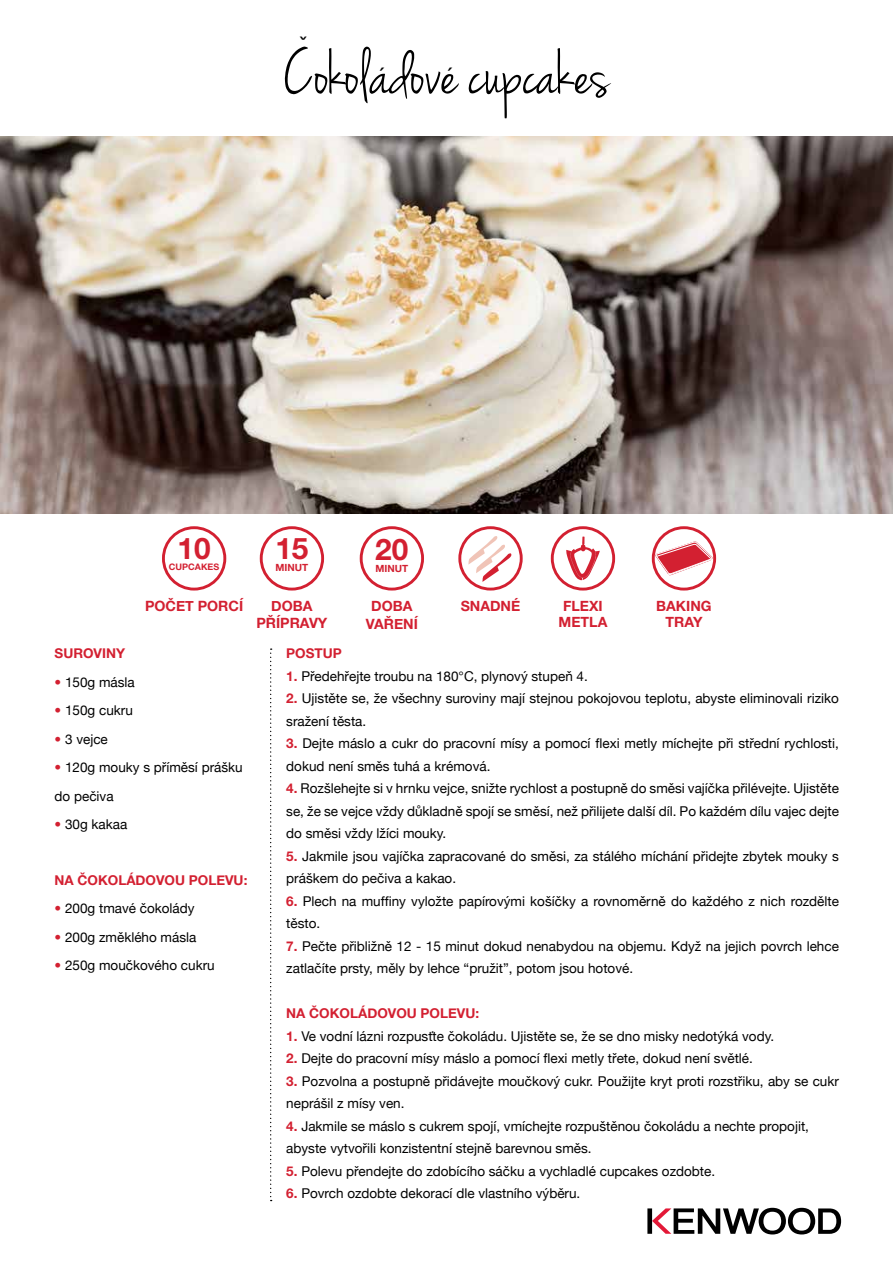
<style>
.page{position:relative;width:893px;height:1263px;background:#fff}
.page>*{position:absolute;margin:0;border:0;box-sizing:border-box;transform-origin:0 0}
.t1{font:67.5px "Jenna Sue";color:#000}
.t2{font:700 29.7px "Helvetica Neue LT Std";color:#d32031}
.t3{font:22.5px "Helvetica Neue LT Std";color:#000}
.t4{font:700 14.1px/16.5px "Helvetica Neue LT Std";color:#d32031;text-align:center}
.t5{font:700 14.1px/16.5px "Helvetica Neue";color:#d32031;text-align:center}
.t6{font:13.5px/22.5px "Helvetica Neue";color:#000101}
.t7{font:700 13.5px "Helvetica Neue";color:#d32031}
.t8{font:700 13.5px "Helvetica Neue LT Std";color:#d32031}
.t9{font:700 9.9px "Helvetica Neue LT Std";color:#d32031}
.t10{font:700 9px "Helvetica Neue LT Std";color:#d32031}
.s1{font-family:"Helvetica Neue LT Std";color:#d32031}
.s2{font-family:"Helvetica Neue LT Std";font-weight:700;color:#d32031}
</style>
<div class="page">
<img style="left:0;top:136px;width:893px;height:378px">
<svg style="left:270px;top:648px;width:2px;height:553px"></svg>
<div style="left:260px;top:526px;width:64px;height:64px;border:3px solid #d32031;border-radius:50%"></div>
<div style="left:360px;top:526px;width:64px;height:64px;border:3px solid #d32031;border-radius:50%"></div>
<div style="left:162px;top:526px;width:64px;height:64px;border:3px solid #d32031;border-radius:50%"></div>
<div style="left:458px;top:526px;width:65px;height:64px;border:3px solid #d32031;border-radius:50%"></div>
<svg style="left:468px;top:535px;width:44px;height:47px"></svg>
<svg style="left:647px;top:1208px;width:194px;height:26px"></svg>
<div style="left:551px;top:526px;width:64px;height:64px;border:3px solid #d32031;border-radius:50%"></div>
<div style="left:652px;top:526px;width:64px;height:64px;border:3px solid #d32031;border-radius:50%"></div>
<svg style="left:566px;top:537px;width:34px;height:43px"></svg>
<svg style="left:655px;top:541px;width:58px;height:34px"></svg>
<h3 class="t3" style="left:301px;top:32px;width:6px">ˇ</h3>
<h1 class="t1" style="left:284px;top:35px;width:327px">Cokoladove cupcakes</h1>
<h3 class="t3" style="left:379px;top:63px;width:6px">´</h3>
<h3 class="t3" style="left:447px;top:63px;width:6px">´</h3>
<h2 class="t2" style="left:178px;top:530px;width:35px">10</h2>
<p class="t10" style="left:169px;top:561px;width:51px">CUPCAKES</p>
<h2 class="t2" style="left:275px;top:530px;width:35px">15</h2>
<p class="t9" style="left:276px;top:561px;width:34px">MINUT</p>
<h2 class="t2" style="left:375px;top:531px;width:35px">20</h2>
<p class="t9" style="left:375px;top:562px;width:34px">MINUT</p>
<p class="t5" style="left:145px;top:598px;width:100px">POČET PORCÍ</p>
<p class="t5" style="left:256px;top:598px;width:73px">DOBA<br>PŘÍPRAVY</p>
<p class="t4" style="left:371px;top:597px;width:43px">DOBA</p>
<p class="t5" style="left:366px;top:616px;width:54px">VAŘENÍ</p>
<p class="t4" style="left:461px;top:597px;width:61px">SNADNÉ</p>
<p class="t4" style="left:559px;top:597px;width:50px">FLEXI<br>METLA</p>
<p class="t4" style="left:656px;top:597px;width:57px">BAKING<br>TRAY</p>
<p class="t8" style="left:55px;top:645px;width:72px">SUROVINY</p>
<p class="t6" style="left:55px;top:671px;width:82px"><span class="s1">•</span> 150g másla</p>
<p class="t6" style="left:55px;top:700px;width:80px"><span class="s1">•</span> 150g cukru</p>
<p class="t6" style="left:55px;top:728px;width:55px"><span class="s1">•</span> 3 vejce</p>
<p class="t6" style="left:55px;top:754px;width:190px;line-height:28.5px"><span class="s1">•</span> 120g mouky s příměsí prášku do pečiva</p>
<p class="t6" style="left:55px;top:814px;width:74px"><span class="s1">•</span> 30g kakaa</p>
<p class="t7" style="left:55px;top:869px;width:194px">NA ČOKOLÁDOVOU POLEVU:</p>
<p class="t6" style="left:55px;top:898px;width:142px"><span class="s1">•</span> 200g tmavé čokolády</p>
<p class="t6" style="left:55px;top:926px;width:143px"><span class="s1">•</span> 200g změklého másla</p>
<p class="t6" style="left:55px;top:955px;width:162px"><span class="s1">•</span> 250g moučkového cukru</p>
<p class="t8" style="left:286px;top:645px;width:56px">POSTUP</p>
<p class="t6" style="left:286px;top:665px;width:303px"><span class="s2">1.</span> Předehřejte troubu na 180°C, plynový stupeň 4.</p>
<p class="t6" style="left:286px;top:688px;width:554px"><span class="s2">2.</span> Ujistěte se, že všechny suroviny mají stejnou pokojovou teplotu, abyste eliminovali riziko sražení těsta.</p>
<p class="t6" style="left:286px;top:733px;width:554px"><span class="s2">3.</span> Dejte máslo a cukr do pracovní mísy a pomocí flexi metly míchejte při střední rychlosti, dokud není směs tuhá a krémová.</p>
<p class="t6" style="left:286px;top:778px;width:554px;text-align:justify"><span class="s2">4.</span> Rozšlehejte si v hrnku vejce, snižte rychlost a postupně do směsi vajíčka přilévejte. Ujistěte se, že se vejce vždy důkladně spojí se směsí, než přilijete další díl. Po každém dílu vajec dejte do směsi vždy lžíci mouky.</p>
<p class="t6" style="left:286px;top:845px;width:554px"><span class="s2">5.</span> Jakmile jsou vajíčka zapracované do směsi, za stálého míchání přidejte zbytek mouky s práškem do pečiva a kakao.</p>
<p class="t6" style="left:286px;top:890px;width:554px"><span class="s2">6.</span> Plech na muffiny vyložte papírovými košíčky a rovnoměrně do každého z nich rozdělte těsto.</p>
<p class="t6" style="left:286px;top:935px;width:554px"><span class="s2">7.</span> Pečte přibližně 12 - 15 minut dokud nenabydou na objemu. Když na jejich povrch lehce zatlačíte prsty, měly by lehce “pružit”, potom jsou hotové.</p>
<p class="t7" style="left:286px;top:1003px;width:194px">NA ČOKOLÁDOVOU POLEVU:</p>
<p class="t6" style="left:286px;top:1025px;width:489px"><span class="s2">1.</span> Ve vodní lázni rozpusťte čokoládu. Ujistěte se, že se dno misky nedotýká vody.</p>
<p class="t6" style="left:286px;top:1048px;width:468px"><span class="s2">2.</span> Dejte do pracovní mísy máslo a pomocí flexi metly třete, dokud není světlé.</p>
<p class="t6" style="left:286px;top:1070px;width:554px"><span class="s2">3.</span> Pozvolna a postupně přidávejte moučkový cukr. Použijte kryt proti rozstřiku, aby se cukr neprášil z mísy ven.</p>
<p class="t6" style="left:286px;top:1115px;width:524px"><span class="s2">4.</span> Jakmile se máslo s cukrem spojí, vmíchejte rozpuštěnou čokoládu a nechte propojit, abyste vytvořili konzistentní stejně barevnou směs.</p>
<p class="t6" style="left:286px;top:1160px;width:430px"><span class="s2">5.</span> Polevu přendejte do zdobícího sáčku a vychladlé cupcakes ozdobte.</p>
<p class="t6" style="left:286px;top:1183px;width:296px"><span class="s2">6.</span> Povrch ozdobte dekorací dle vlastního výběru.</p>
</div>
